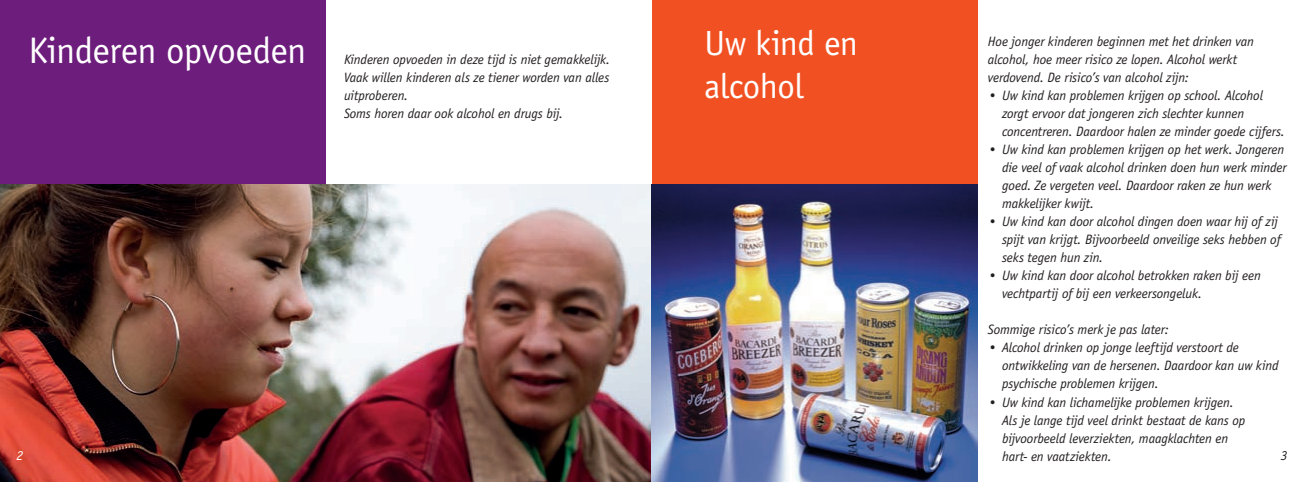
<style>
.page{position:relative;width:1304px;height:482px;background:#fff}
.page>*{position:absolute;margin:0;border:0;box-sizing:border-box;transform-origin:0 0}
.t1{font:38px "Officina Sans";letter-spacing:-.015em;color:#fff}
.t2{font:36px/43.2px "Officina Sans";letter-spacing:-.015em;color:#fff}
.t3{font:italic 14px/18px "Officina Sans";letter-spacing:-.01em;color:#231f20}
.t4{font:italic 14px "Officina Sans";color:#fff}
</style>
<div class="page">
<div style="left:0;top:0;width:326px;height:482px;background:#6d1d7c"></div>
<div style="left:652px;top:0;width:326px;height:482px;background:#f15122"></div>
<img style="left:0;top:184px;width:978px;height:298px">
<h1 class="t1" style="left:28px;top:29px;width:280px">Kinderen opvoeden</h1>
<h2 class="t2" style="left:704px;top:21px;width:155px">Uw kind en alcohol</h2>
<p class="t3" style="left:344px;top:51px;width:268px">Kinderen opvoeden in deze tijd is niet gemakkelijk.<br>Vaak willen kinderen als ze tiener worden van alles uitproberen.<br>Soms horen daar ook alcohol en drugs bij.</p>
<p class="t4" style="left:16px;top:448px;width:8px">2</p>
<p class="t3" style="left:988px;top:33px;width:268px">Hoe jonger kinderen beginnen met het drinken van alcohol, hoe meer risico ze lopen. Alcohol werkt verdovend. De risico’s van alcohol zijn:</p>
<p class="t3" style="left:1002px;top:87px;width:284px;text-indent:-14px">• Uw kind kan problemen krijgen op school. Alcohol zorgt ervoor dat jongeren zich slechter kunnen concentreren. Daardoor halen ze minder goede cijfers.</p>
<p class="t3" style="left:1002px;top:141px;width:286px;text-indent:-14px">• Uw kind kan problemen krijgen op het werk. Jongeren die veel of vaak alcohol drinken doen hun werk minder goed. Ze vergeten veel. Daardoor raken ze hun werk makkelijker kwijt.</p>
<p class="t3" style="left:1002px;top:213px;width:280px;text-indent:-14px">• Uw kind kan door alcohol dingen doen waar hij of zij spijt van krijgt. Bijvoorbeeld onveilige seks hebben of seks tegen hun zin.</p>
<p class="t3" style="left:1002px;top:267px;width:260px;text-indent:-14px">• Uw kind kan door alcohol betrokken raken bij een vechtpartij of bij een verkeersongeluk.</p>
<p class="t3" style="left:988px;top:321px;width:182px">Sommige risico’s merk je pas later:</p>
<p class="t3" style="left:1002px;top:339px;width:278px;text-indent:-14px">• Alcohol drinken op jonge leeftijd verstoort de ontwikkeling van de hersenen. Daardoor kan uw kind psychische problemen krijgen.</p>
<p class="t3" style="left:1002px;top:393px;width:245px;text-indent:-14px">• Uw kind kan lichamelijke problemen krijgen.<br>Als je lange tijd veel drinkt bestaat de kans op bijvoorbeeld leverziekten, maagklachten en hart- en vaatziekten.</p>
<p class="t3" style="left:1281px;top:447px;width:8px">3</p>
</div>
